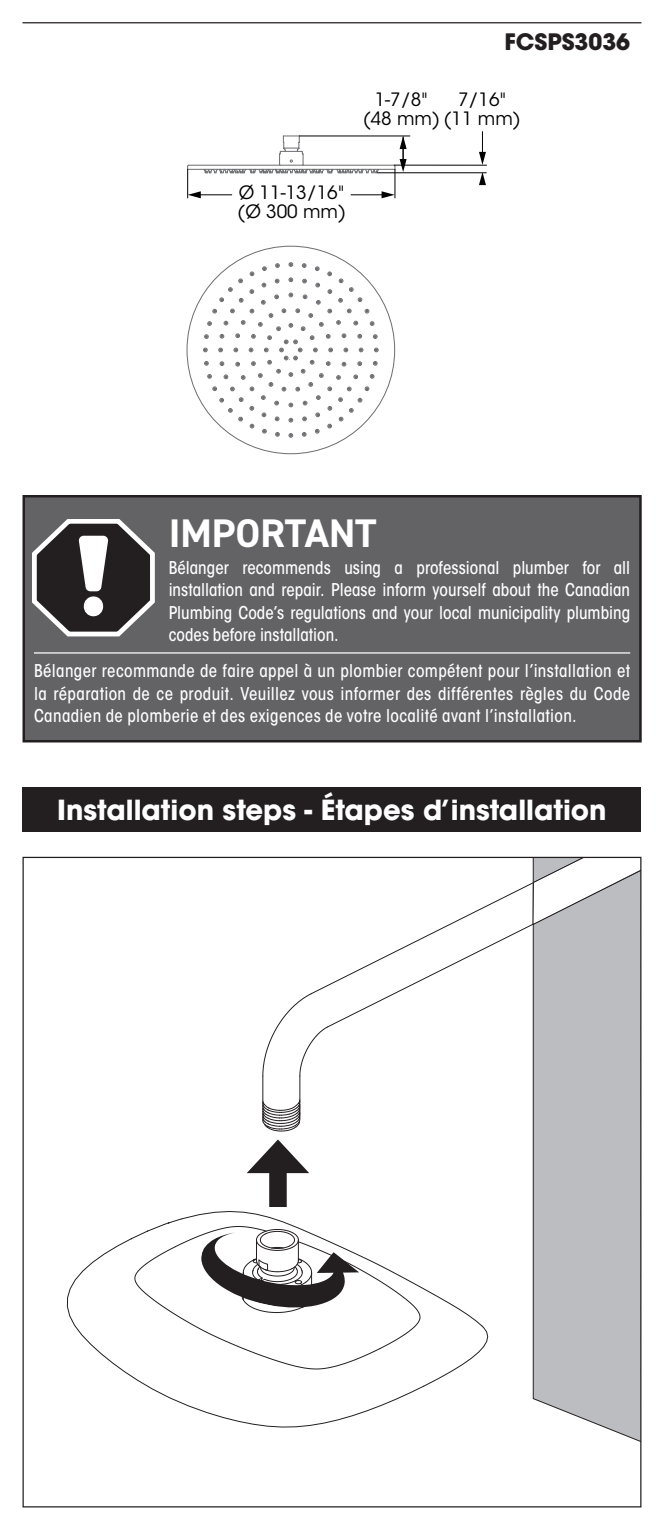
<style>
.page{position:relative;width:664px;height:1530px;background:#fff}
.page>*{position:absolute;margin:0;border:0;box-sizing:border-box;transform-origin:0 0}
.t1{font:700 40px "DIN2014";color:#fff}
.t2{font:700 27.5px "ITC Avant Garde Std";color:#fff}
.t3{font:700 22.5px "ITC Avant Garde Std";color:#231f20}
.t4{font:18.25px/19px "ITC Avant Garde Std";color:#000001}
.t5{font:500 condensed 17.5px/22.5px "ITC Avant Garde Std";letter-spacing:.01em;color:#fff;text-align:justify}
</style>
<div class="page">
<div style="left:22px;top:788px;width:619px;height:44px;background:#231f20"></div>
<div style="left:24px;top:496px;width:616px;height:245px;background:#636366"></div>
<hr style="left:34px;top:652px;width:596px;height:2px;background:#fff">
<div style="left:22px;top:495px;width:619px;height:247px;border:2px solid #231f20"></div>
<svg style="left:33px;top:520px;width:122px;height:117px"></svg>
<hr style="left:299px;top:136px;width:111px;height:1px;background:#000001">
<hr style="left:394px;top:165px;width:92px;height:1px;background:#000001">
<hr style="left:378px;top:172px;width:108px;height:1px;background:#000001">
<svg style="left:479px;top:132px;width:7px;height:33px"></svg>
<svg style="left:479px;top:172px;width:7px;height:13px"></svg>
<svg style="left:187px;top:136px;width:219px;height:62px"></svg>
<svg style="left:203px;top:262px;width:175px;height:176px"></svg>
<hr style="left:22px;top:22px;width:619px;height:1px;background:#231f20">
<svg style="left:532px;top:1027px;width:107px;height:415px"></svg>
<svg style="left:67px;top:1238px;width:356px;height:189px"></svg>
<svg style="left:131px;top:1211px;width:357px;height:176px"></svg>
<svg style="left:327px;top:883px;width:312px;height:144px"></svg>
<svg style="left:262px;top:993px;width:66px;height:138px"></svg>
<svg style="left:532px;top:859px;width:107px;height:66px"></svg>
<div style="left:269px;top:1160px;width:18px;height:47px;background:#231f20"></div>
<svg style="left:247px;top:1140px;width:62px;height:33px"></svg>
<p class="t3" style="left:504px;top:28px;width:127px">FCSPS3036</p>
<p class="t4" style="left:363px;top:91px;width:160px;text-indent:12px">1-7/8"<br>(48 mm) (11 mm)</p>
<p class="t4" style="left:458px;top:91px;width:50px">7/16"</p>
<p class="t4" style="left:237px;top:183px;width:110px">Ø 11-13/16" (Ø 300 mm)</p>
<h1 class="t1" style="left:169px;top:506px;width:210px">IMPORTANT</h1>
<p class="t5" style="left:169px;top:556px;width:463px">Bélanger recommends using a professional plumber for all installation and repair. Please inform yourself about the Canadian Plumbing Code’s regulations and your local municipality plumbing codes before installation.</p>
<p class="t5" style="left:34px;top:659px;width:597px">Bélanger recommande de faire appel à un plombier compétent pour l’installation et la réparation de ce produit. Veuillez vous informer des différentes règles du Code Canadien de plomberie et des exigences de votre localité avant l’installation.</p>
<h2 class="t2" style="left:57px;top:792px;width:551px">Installation steps - Étapes d’installation</h2>
</div>
